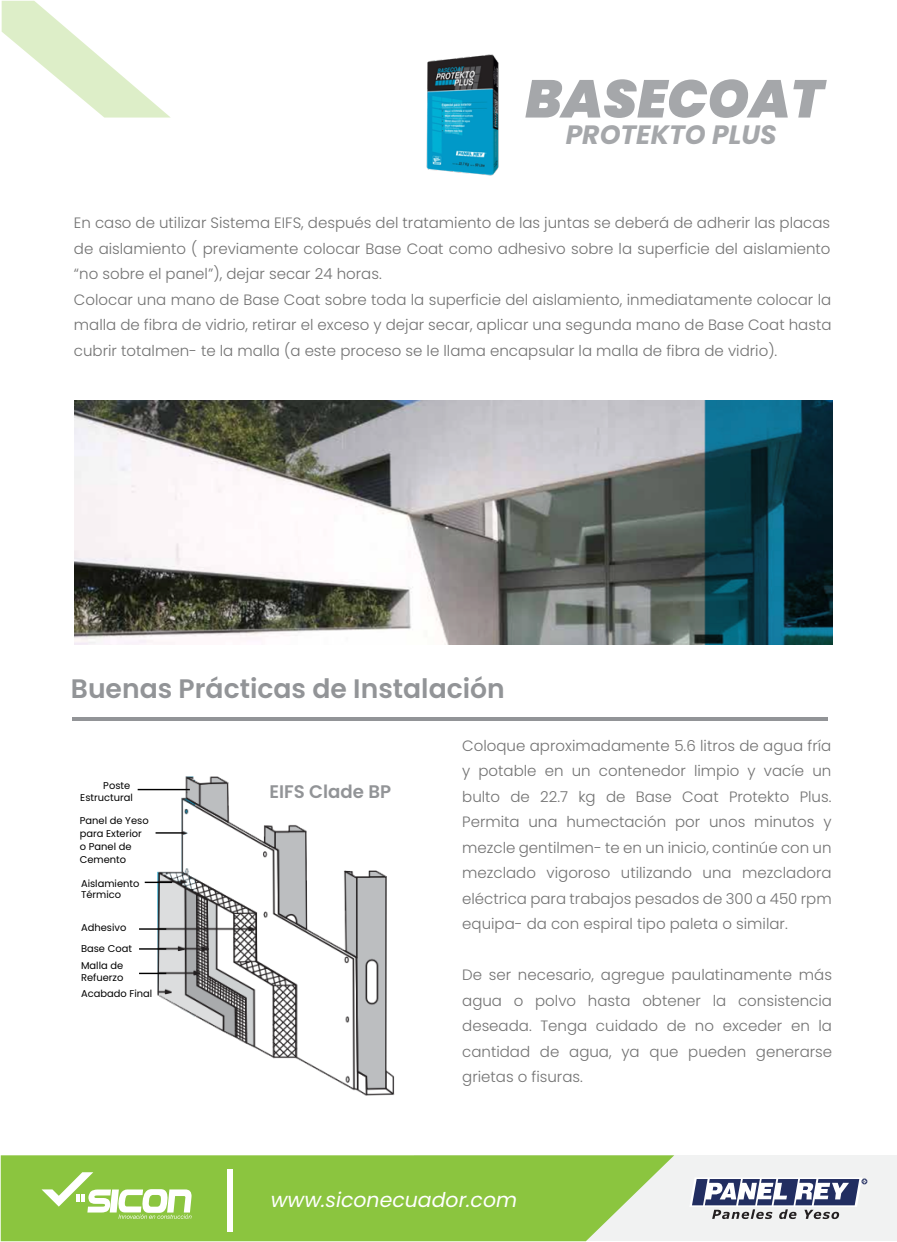
<style>
.page{position:relative;width:897px;height:1242px;background:#fff}
.page>*{position:absolute;margin:0;border:0;box-sizing:border-box;transform-origin:0 0}
.t1{font:italic 900 53.1px "Poppins";color:#a5a7aa}
.t2{font:600 26.7px "Poppins";color:#929497}
.t3{font:italic 700 26.55px "Poppins";color:#a5a7aa}
.t4{font:italic 20.4px "Poppins";color:#fff}
.t5{font:600 18.15px "Poppins";color:#929497}
.t6{font:300 15px/25.5px "Poppins";color:#727272;text-align:justify}
.t7{font:9.9px/11.9px "Poppins";color:#000}
</style>
<div class="page">
<svg style="left:2px;top:1px;width:168px;height:116px"></svg>
<div style="left:414px;top:1155px;width:482px;height:86px;background:#f1f2f2"></div>
<svg style="left:1px;top:1155px;width:673px;height:86px;background:#93c84d"></svg>
<div style="left:227px;top:1169px;width:6px;height:62px;background:#fff"></div>
<svg style="left:42px;top:1172px;width:150px;height:46px"></svg>
<svg style="left:690px;top:1178px;width:177px;height:41px"></svg>
<hr style="left:72px;top:717px;width:755px;height:3px;background:#929497">
<img style="left:74px;top:401px;width:758px;height:244px">
<img style="left:137px;top:776px;width:258px;height:320px">
<hr style="left:138px;top:789px;width:52px;height:1px;background:#000">
<svg style="left:156px;top:832px;width:27px;height:1px"></svg>
<hr style="left:145px;top:881px;width:27px;height:2px;background:#000">
<svg style="left:139px;top:928px;width:27px;height:1px"></svg>
<svg style="left:139px;top:948px;width:27px;height:1px"></svg>
<hr style="left:139px;top:972px;width:27px;height:2px;background:#000">
<img style="left:426px;top:54px;width:73px;height:122px">
<h1 class="t1" style="left:525px;top:68px;width:299px">BASECOAT</h1>
<h3 class="t3" style="left:566px;top:120px;width:212px">PROTEKTO PLUS</h3>
<p class="t6" style="left:74px;top:210px;width:759px;text-align:left">En caso de utilizar Sistema EIFS, después del tratamiento de las juntas se deberá de adherir las placas de aislamiento ( previamente colocar Base Coat como adhesivo sobre la superficie del aislamiento “no sobre el panel”), dejar secar 24 horas.<br>Colocar una mano de Base Coat sobre toda la superficie del aislamiento, inmediatamente colocar la malla de fibra de vidrio, retirar el exceso y dejar secar, aplicar una segunda mano de Base Coat hasta cubrir totalmen- te la malla (a este proceso se le llama encapsular la malla de fibra de vidrio).</p>
<h2 class="t2" style="left:71px;top:673px;width:435px">Buenas Prácticas de Instalación</h2>
<p class="t7" style="left:80px;top:780px;width:54px;text-align:right">Poste<br>Estructural</p>
<p class="t7" style="left:80px;top:814px;width:70px;line-height:12.8px">Panel de Yeso para Exterior o Panel de<br>Cemento</p>
<p class="t7" style="left:81px;top:877px;width:60px">Aislamiento<br>Térmico</p>
<p class="t7" style="left:81px;top:916px;width:52px;line-height:21.6px">Adhesivo<br>Base Coat</p>
<p class="t7" style="left:81px;top:960px;width:44px">Malla de<br>Refuerzo</p>
<p class="t7" style="left:81px;top:987px;width:73px">Acabado Final</p>
<p class="t5" style="left:270px;top:781px;width:123px">EIFS Clade BP</p>
<p class="t6" style="left:462px;top:732px;width:371px">Coloque aproximadamente 5.6 litros de agua fría y potable en un contenedor limpio y vacíe un bulto de 22.7 kg de Base Coat Protekto Plus.<br>Permita una humectación por unos minutos y mezcle gentilmen- te en un inicio, continúe con un mezclado vigoroso utilizando una mezcladora eléctrica para trabajos pesados de 300 a 450 rpm equipa- da con espiral tipo paleta o similar.</p>
<p class="t6" style="left:462px;top:962px;width:371px">De ser necesario, agregue paulatinamente más agua o polvo hasta obtener la consistencia deseada. Tenga cuidado de no exceder en la cantidad de agua, ya que pueden generarse grietas o fisuras.</p>
<h3 class="t4" style="left:271px;top:1187px;width:248px">www.siconecuador.com</h3>
</div>
